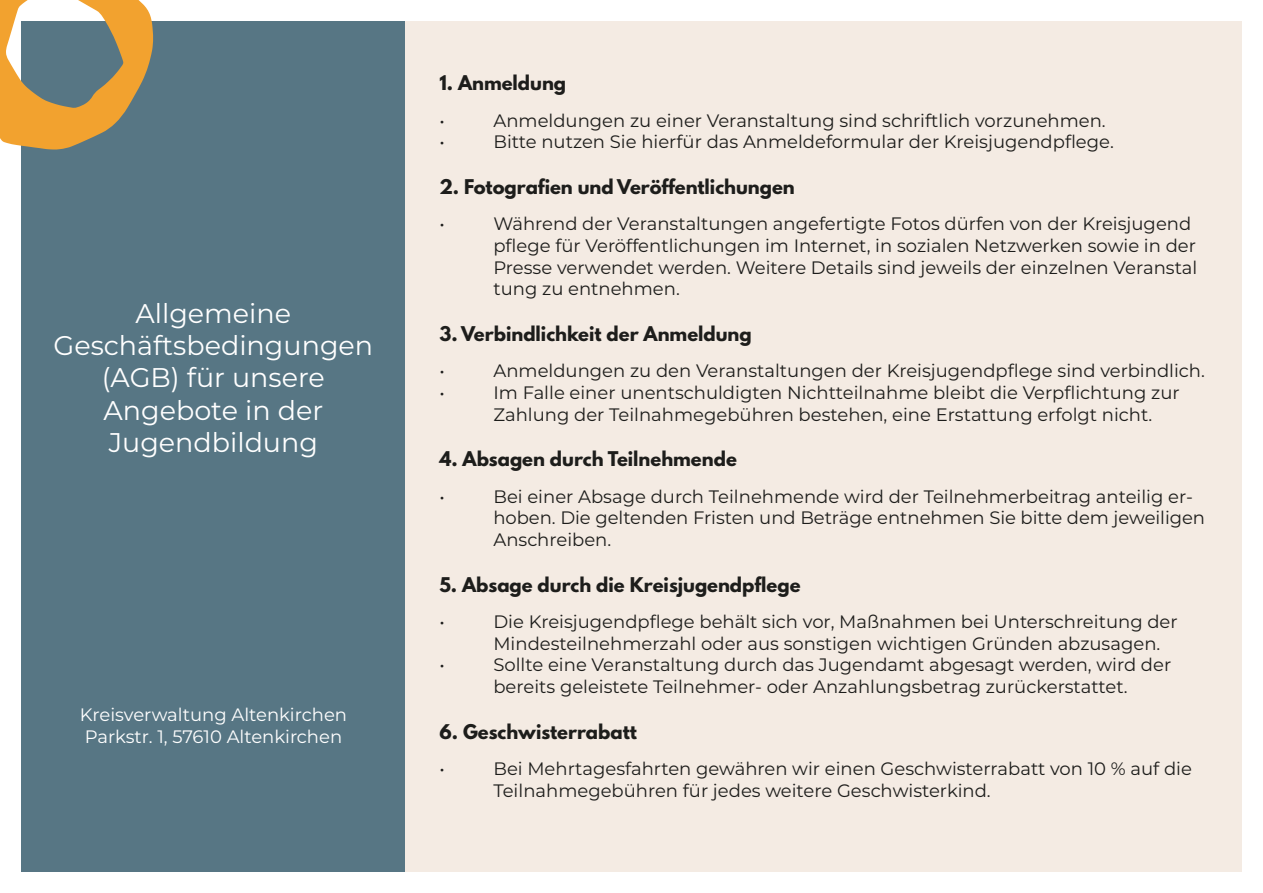
<style>
.page{position:relative;width:1263px;height:893px;background:#fff}
.page>*{position:absolute;margin:0;border:0;box-sizing:border-box;transform-origin:0 0}
.t1{font:27px/32.4px "Montserrat";color:#fff;text-align:center}
.t2{font:18px/21.6px "Montserrat";color:#1d1d1b}
.t3{font:700 18px "League Spartan";color:#1d1d1b}
.t4{font:18px/21.6px "Montserrat";color:#fff}
</style>
<div class="page">
<div style="left:21px;top:21px;width:385px;height:851px;background:#577684"></div>
<div style="left:405px;top:21px;width:837px;height:851px;background:#f4ebe3"></div>
<svg style="left:0;top:0;width:153px;height:150px"></svg>
<h1 class="t1" style="left:54px;top:297px;width:321px">Allgemeine<br>Geschäftsbedingungen (AGB) für unsere<br>Angebote in der<br>Jugendbildung</h1>
<p class="t4" style="left:80px;top:704px;width:269px">Kreisverwaltung Altenkirchen<br>Parkstr. 1, 57610 Altenkirchen</p>
<p class="t3" style="left:439px;top:74px;width:128px">1. Anmeldung</p>
<p class="t2" style="left:439px;top:110px;width:7px">•</p>
<p class="t2" style="left:493px;top:110px;width:614px">Anmeldungen zu einer Veranstaltung sind schriftlich vorzunehmen.</p>
<p class="t2" style="left:439px;top:131px;width:7px">•</p>
<p class="t2" style="left:493px;top:131px;width:622px">Bitte nutzen Sie hierfür das Anmeldeformular der Kreisjugendpflege.</p>
<p class="t3" style="left:439px;top:178px;width:357px">2. Fotografien und Veröffentlichungen</p>
<p class="t2" style="left:439px;top:214px;width:7px">•</p>
<p class="t2" style="left:493px;top:214px;width:705px">Während der Veranstaltungen angefertigte Fotos dürfen von der Kreisjugend pflege für Veröffentlichungen im Internet, in sozialen Netzwerken sowie in der Presse verwendet werden. Weitere Details sind jeweils der einzelnen Veranstal tung zu entnehmen.</p>
<p class="t3" style="left:439px;top:325px;width:314px">3. Verbindlichkeit der Anmeldung</p>
<p class="t2" style="left:439px;top:361px;width:7px">•</p>
<p class="t2" style="left:493px;top:361px;width:713px">Anmeldungen zu den Veranstaltungen der Kreisjugendpflege sind verbindlich.</p>
<p class="t2" style="left:439px;top:382px;width:7px">•</p>
<p class="t2" style="left:493px;top:382px;width:688px">Im Falle einer unentschuldigten Nichtteilnahme bleibt die Verpflichtung zur<br>Zahlung der Teilnahmegebühren bestehen, eine Erstattung erfolgt nicht.</p>
<p class="t3" style="left:439px;top:450px;width:299px">4. Absagen durch Teilnehmende</p>
<p class="t2" style="left:439px;top:486px;width:7px">•</p>
<p class="t2" style="left:493px;top:486px;width:713px">Bei einer Absage durch Teilnehmende wird der Teilnehmerbeitrag anteilig er&shy;hoben. Die geltenden Fristen und Beträge entnehmen Sie bitte dem jeweiligen<br>Anschreiben.</p>
<p class="t3" style="left:439px;top:576px;width:363px">5. Absage durch die Kreisjugendpflege</p>
<p class="t2" style="left:439px;top:611px;width:7px">•</p>
<p class="t2" style="left:493px;top:611px;width:686px">Die Kreisjugendpflege behält sich vor, Maßnahmen bei Unterschreitung der<br>Mindesteilnehmerzahl oder aus sonstigen wichtigen Gründen abzusagen.</p>
<p class="t2" style="left:439px;top:655px;width:7px">•</p>
<p class="t2" style="left:493px;top:655px;width:679px">Sollte eine Veranstaltung durch das Jugendamt abgesagt werden, wird der bereits geleistete Teilnehmer- oder Anzahlungsbetrag zurückerstattet.</p>
<p class="t3" style="left:439px;top:723px;width:199px">6. Geschwisterrabatt</p>
<p class="t2" style="left:439px;top:758px;width:7px">•</p>
<p class="t2" style="left:493px;top:758px;width:700px">Bei Mehrtagesfahrten gewähren wir einen Geschwisterrabatt von 10 % auf die<br>Teilnahmegebühren für jedes weitere Geschwisterkind.</p>
</div>
